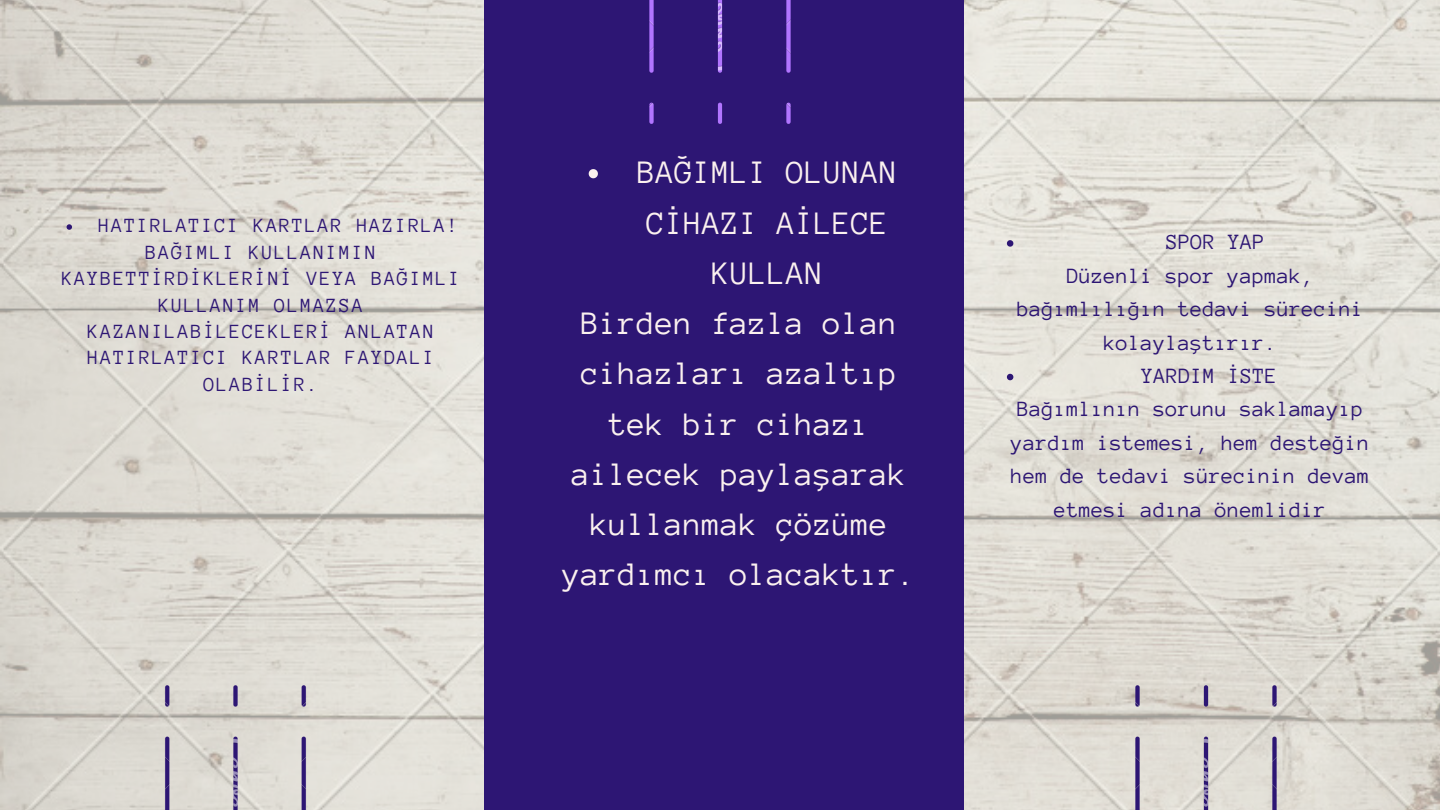
<style>
.page{position:relative;width:1440px;height:810px;background:#fff}
.page>*{position:absolute;margin:0;border:0;box-sizing:border-box;transform-origin:0 0}
.t1{font:33.5px "Anonymous Pro";letter-spacing:.01em;color:#fbf1ef}
.t2{font:22.3px/33.4px "Anonymous Pro";letter-spacing:.01em;color:#2d1674;text-align:center}
.t3{font:20.6px "Anonymous Pro";letter-spacing:.08em;color:#2d1674}
</style>
<div class="page">
<img style="left:0;top:0;width:1440px;height:810px">
<div style="left:484px;top:0;width:480px;height:810px;background:#2d1674"></div>
<svg style="left:67px;top:224px;width:5px;height:6px"></svg>
<svg style="left:589px;top:173px;width:9px;height:5px"></svg>
<svg style="left:1007px;top:240px;width:6px;height:7px"></svg>
<svg style="left:1007px;top:374px;width:6px;height:6px"></svg>
<img style="left:99px;top:637px;width:273px;height:173px">
<img style="left:1070px;top:637px;width:272px;height:173px">
<img style="left:588px;top:0;width:203px;height:173px">
<p class="t3" style="left:99px;top:216px;width:361px">HATIRLATICI KARTLAR HAZIRLA!</p>
<p class="t3" style="left:146px;top:242px;width:232px">BAĞIMLI KULLANIMIN</p>
<p class="t3" style="left:62px;top:268px;width:400px">KAYBETTİRDİKLERİNİ VEYA BAĞIMLI</p>
<p class="t3" style="left:159px;top:295px;width:206px">KULLANIM OLMAZSA</p>
<p class="t3" style="left:88px;top:321px;width:348px">KAZANILABİLECEKLERİ ANLATAN</p>
<p class="t3" style="left:88px;top:348px;width:348px">HATIRLATICI KARTLAR FAYDALI</p>
<p class="t3" style="left:204px;top:374px;width:116px">OLABİLİR.</p>
<h1 class="t1" style="left:637px;top:156px;width:262px">BAĞIMLI OLUNAN</h1>
<h1 class="t1" style="left:647px;top:206px;width:243px">CİHAZI AİLECE</h1>
<h1 class="t1" style="left:712px;top:256px;width:113px">KULLAN</h1>
<h1 class="t1" style="left:581px;top:307px;width:318px">Birden fazla olan</h1>
<h1 class="t1" style="left:581px;top:357px;width:318px">cihazları azaltıp</h1>
<h1 class="t1" style="left:609px;top:407px;width:262px">tek bir cihazı</h1>
<h1 class="t1" style="left:572px;top:457px;width:336px">ailecek paylaşarak</h1>
<h1 class="t1" style="left:590px;top:508px;width:299px">kullanmak çözüme</h1>
<h1 class="t1" style="left:562px;top:558px;width:355px">yardımcı olacaktır.</h1>
<p class="t2" style="left:1166px;top:226px;width:100px">SPOR YAP</p>
<p class="t2" style="left:1017px;top:259px;width:348px">Düzenli spor yapmak, bağımlılığın tedavi sürecini kolaylaştırır.</p>
<p class="t2" style="left:1141px;top:359px;width:137px">YARDIM İSTE</p>
<p class="t2" style="left:1011px;top:393px;width:360px">Bağımlının sorunu saklamayıp yardım istemesi, hem desteğin hem de tedavi sürecinin devam etmesi adına önemlidir</p>
</div>
